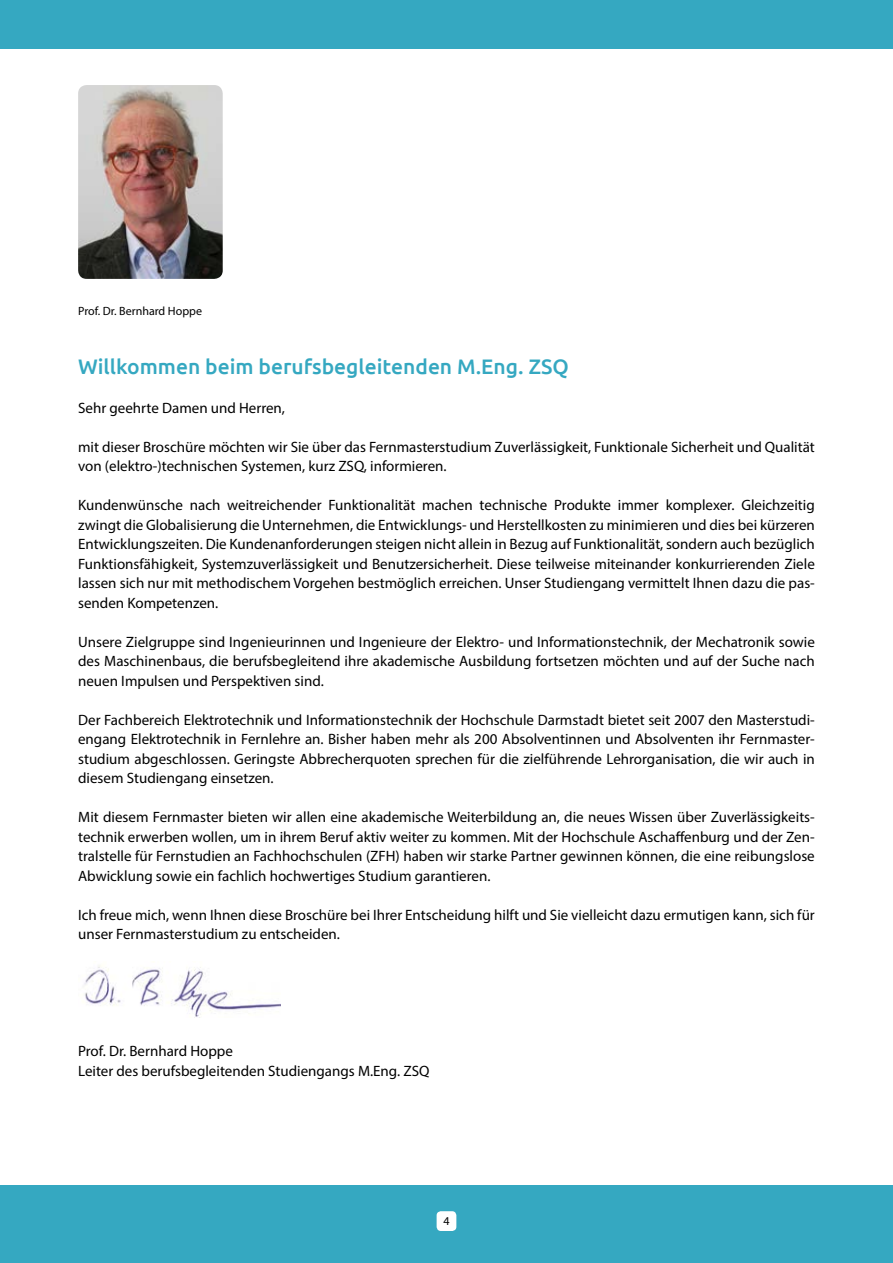
<style>
.page{position:relative;width:893px;height:1263px;background:#35a8c1}
.page>*{position:absolute;margin:0;border:0;box-sizing:border-box;transform-origin:0 0}
.t1{font:500 21px "Ubuntu";color:#35a8c1}
.t2{font:15px/19.5px "Myriad Pro";color:#000;text-align:justify}
.t3{font:12px "Myriad Pro";color:#000}
</style>
<div class="page">
<div style="left:0;top:49px;width:893px;height:1135px;background:#fff"></div>
<div style="left:437px;top:1211px;width:19px;height:20px;background:#fff;border-radius:4px"></div>
<img style="left:78px;top:962px;width:203px;height:55px">
<img style="left:78px;top:85px;width:145px;height:194px">
<p class="t3" style="left:78px;top:304px;width:125px">Prof. Dr. Bernhard Hoppe</p>
<h1 class="t1" style="left:78px;top:353px;width:492px">Willkommen beim berufsbegleitenden M.Eng. ZSQ</h1>
<p class="t2" style="left:78px;top:398px;width:208px">Sehr geehrte Damen und Herren,</p>
<p class="t2" style="left:78px;top:437px;width:738px">mit dieser Broschüre möchten wir Sie über das Fernmasterstudium Zuverlässigkeit, Funktionale Sicherheit und Qualität von (elektro-)technischen Systemen, kurz ZSQ, informieren.</p>
<p class="t2" style="left:78px;top:495px;width:738px">Kundenwünsche nach weitreichender Funktionalität machen technische Produkte immer komplexer. Gleichzeitig zwingt die Globalisierung die Unternehmen, die Entwicklungs- und Herstellkosten zu minimieren und dies bei kürzeren Entwicklungszeiten. Die Kundenanforderungen steigen nicht allein in Bezug auf Funktionalität, sondern auch bezüglich Funktionsfähigkeit, Systemzuverlässigkeit und Benutzersicherheit. Diese teilweise miteinander konkurrierenden Ziele lassen sich nur mit methodischem Vorgehen bestmöglich erreichen. Unser Studiengang vermittelt Ihnen dazu die pas&shy;senden Kompetenzen.</p>
<p class="t2" style="left:78px;top:632px;width:738px">Unsere Zielgruppe sind Ingenieurinnen und Ingenieure der Elektro- und Informationstechnik, der Mechatronik sowie des Maschinenbaus, die berufsbegleitend ihre akademische Ausbildung fortsetzen möchten und auf der Suche nach neuen Impulsen und Perspektiven sind.</p>
<p class="t2" style="left:78px;top:710px;width:738px">Der Fachbereich Elektrotechnik und Informationstechnik der Hochschule Darmstadt bietet seit 2007 den Masterstudi&shy;engang Elektrotechnik in Fernlehre an. Bisher haben mehr als 200 Absolventinnen und Absolventen ihr Fernmaster&shy;studium abgeschlossen. Geringste Abbrecherquoten sprechen für die zielführende Lehrorganisation, die wir auch in diesem Studiengang einsetzen.</p>
<p class="t2" style="left:78px;top:807px;width:738px">Mit diesem Fernmaster bieten wir allen eine akademische Weiterbildung an, die neues Wissen über Zuverlässigkeits&shy;technik erwerben wollen, um in ihrem Beruf aktiv weiter zu kommen. Mit der Hochschule Aschaffenburg und der Zen&shy;tralstelle für Fernstudien an Fachhochschulen (ZFH) haben wir starke Partner gewinnen können, die eine reibungslose Abwicklung sowie ein fachlich hochwertiges Studium garantieren.</p>
<p class="t2" style="left:78px;top:905px;width:738px">Ich freue mich, wenn Ihnen diese Broschüre bei Ihrer Entscheidung hilft und Sie vielleicht dazu ermutigen kann, sich für unser Fernmasterstudium zu entscheiden.</p>
<p class="t2" style="left:78px;top:1041px;width:353px">Prof. Dr. Bernhard Hoppe<br>Leiter des berufsbegleitenden Studiengangs M.Eng. ZSQ</p>
<p class="t3" style="left:443px;top:1214px;width:8px">4</p>
</div>
